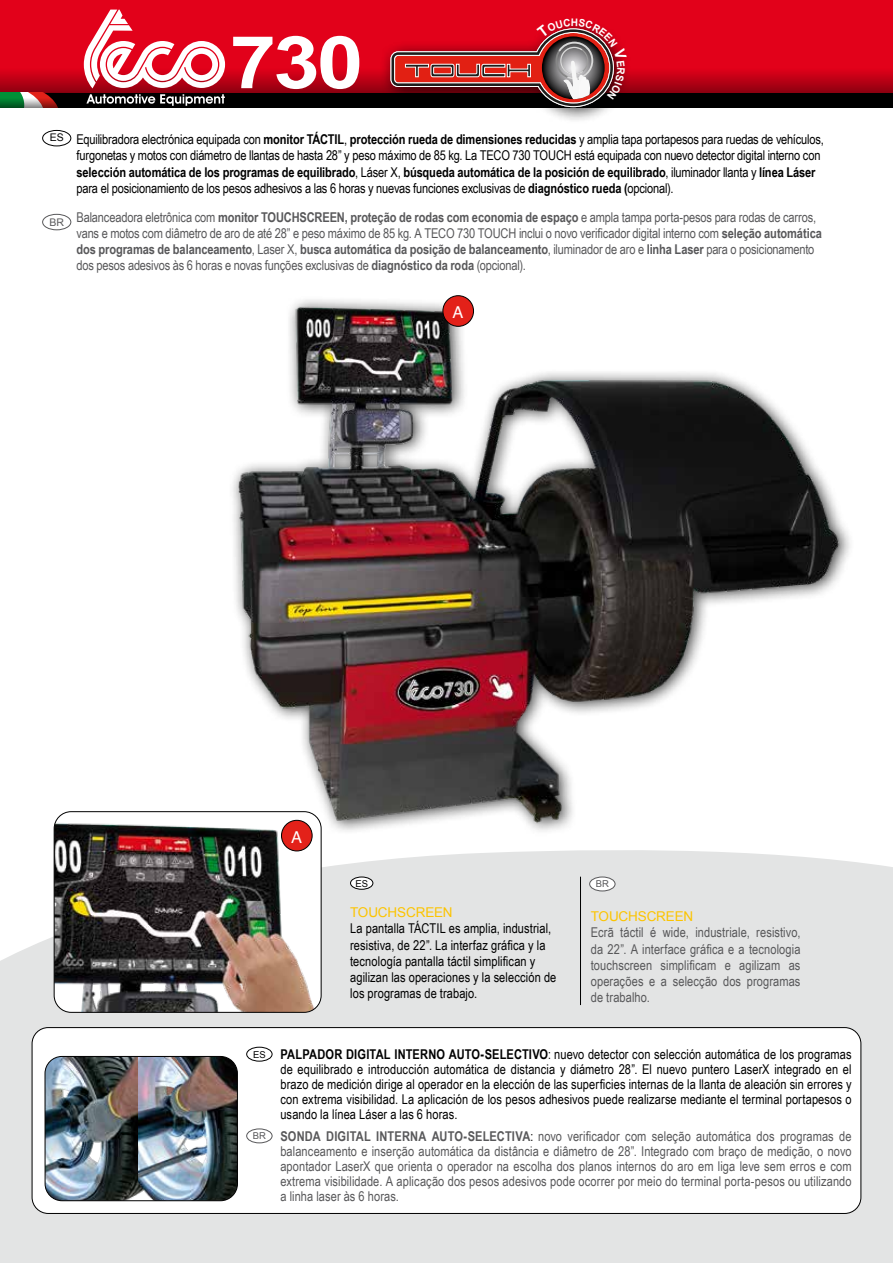
<style>
.page{position:relative;width:893px;height:1263px;background:#fff}
.page>*{position:absolute;margin:0;border:0;box-sizing:border-box;transform-origin:0 0}
.t1{font:700 72.75px "Arial";color:#fff;scale:1.15 1}
.t2{font:16.35px "Helvetica";color:#fff}
.t3{font:13.5px/16.2px "Arial Narrow";letter-spacing:-.01em;color:#58585a;text-align:justify}
.t4{font:13.5px/16.2px "Arial Narrow";letter-spacing:-.01em;color:#000}
.t5{font:13.5px/15px "Arial Narrow";letter-spacing:-.01em;color:#000;text-align:justify;scale:.9 1}
.t6{font:13.5px "Arial";letter-spacing:-.01em;color:#fcc400}
.t7{font:10.5px "Arial";color:#000}
.t8{font:10.5px "Arial";color:#58585a}
.t9{font:9.45px "Arial";color:#000}
.t10{font:9.45px "Arial";color:#58585a}
.s1{font-weight:700}
.s2{color:#000}
</style>
<div class="page">
<div style="left:0;top:0;width:893px;height:68px;background:#e2011a"></div>
<svg style="left:0;top:839px;width:893px;height:424px;background:#e3e4e4"></svg>
<svg style="left:225px;top:68px;width:668px;height:25px;background:#b80014"></svg>
<div style="left:0;top:93px;width:893px;height:15px;background:#000"></div>
<svg style="left:0;top:10px;width:225px;height:98px"></svg>
<img style="left:54px;top:812px;width:267px;height:200px">
<div style="left:54px;top:811px;width:267px;height:201px;border:1px solid #000;border-radius:17px"></div>
<img style="left:212px;top:296px;width:635px;height:550px">
<div style="left:443px;top:296px;width:30px;height:30px;background:#e32119;border-radius:50%"></div>
<div style="left:443px;top:296px;width:31px;height:30px;border:1px solid #000;border-radius:50%"></div>
<div style="left:281px;top:820px;width:31px;height:31px;background:#e32119;border-radius:50%"></div>
<div style="left:281px;top:820px;width:31px;height:31px;border:1px solid #000;border-radius:50%"></div>
<div style="left:379px;top:17px;width:252px;height:107px;background:#000;opacity:.75"></div>
<div style="left:32px;top:1027px;width:829px;height:186px;background:#fff;border-radius:16px"></div>
<div style="left:32px;top:1027px;width:829px;height:186px;border:1px solid #000;border-radius:16px"></div>
<img style="left:45px;top:1056px;width:93px;height:145px">
<img style="left:138px;top:1056px;width:99px;height:145px">
<div style="left:45px;top:1056px;width:193px;height:145px;border:1px solid #000;border-radius:17px"></div>
<div style="left:42px;top:130px;width:29px;height:16px;border:1px solid #000;border-radius:50%"></div>
<div style="left:42px;top:214px;width:29px;height:16px;border:1px solid #58585a;border-radius:50%"></div>
<div style="left:351px;top:877px;width:22px;height:12px;background:#fff;border-radius:50%"></div>
<div style="left:350px;top:877px;width:23px;height:12px;border:1px solid #000;border-radius:50%"></div>
<div style="left:590px;top:877px;width:25px;height:14px;background:#fff;border-radius:50%"></div>
<div style="left:589px;top:877px;width:26px;height:14px;border:1px solid #58585a;border-radius:50%"></div>
<hr style="left:580px;top:877px;width:1px;height:128px;background:#000">
<div style="left:246px;top:1047px;width:26px;height:14px;border:1px solid #000;border-radius:50%"></div>
<div style="left:246px;top:1128px;width:26px;height:15px;border:1px solid #58585a;border-radius:50%"></div>
<svg style="left:390px;top:19px;width:237px;height:89px"></svg>
<h1 class="t1" style="left:230px;top:14px;width:118px">730</h1>
<p class="t7" style="left:50px;top:131px;width:16px">ES</p>
<p class="t8" style="left:49px;top:215px;width:16px">BR</p>
<p class="t4" style="left:77px;top:131px;width:749px">Equilibradora electrónica equipada con <span class="s1">monitor TÁCTIL</span>, <span class="s1">protección rueda de dimensiones reducidas</span> y amplia tapa portapesos para ruedas de vehículos, furgonetas y motos con diámetro de llantas de hasta 28” y peso máximo de 85 kg. La TECO 730 TOUCH está equipada con nuevo detector digital interno con <span class="s1">selección automática de los programas de equilibrado</span>, Láser X, <span class="s1">búsqueda automática de la posición de equilibrado</span>, iluminador llanta y <span class="s1">línea Láser </span>para el posicionamiento de los pesos adhesivos a las 6 horas y nuevas funciones exclusivas de <span class="s1">diagnóstico rueda (</span>opcional).</p>
<p class="t3" style="left:77px;top:208px;width:747px;text-align:left">Balanceadora eletrônica com <span class="s1">monitor TOUCHSCREEN, proteção de rodas com economia de espaço</span> e ampla tampa porta-pesos para rodas de carros, vans e motos com diâmetro de aro de até 28” e peso máximo de 85 kg. A TECO 730 TOUCH inclui o novo verificador digital interno com <span class="s1">seleção automática dos programas de balanceamento</span>, Laser X, <span class="s1">busca automática da posição de balanceamento</span>, iluminador de aro e <span class="s1">linha Laser</span> para o posicionamento dos pesos adesivos às 6 horas e novas funções exclusivas de <span class="s1">diagnóstico da roda</span> (opcional).</p>
<p class="t2" style="left:452px;top:300px;width:12px">A</p>
<p class="t2" style="left:291px;top:824px;width:12px">A</p>
<p class="t9" style="left:355px;top:877px;width:14px">ES</p>
<p class="t6" style="left:350px;top:903px;width:104px">TOUCHSCREEN</p>
<p class="t4" style="left:350px;top:920px;width:208px">La pantalla TÁCTIL es amplia, industrial, resistiva, de 22”. La interfaz gráfica y la tecnología pantalla táctil simplifican y agilizan las operaciones y la selección de los programas de trabajo.</p>
<p class="t10" style="left:596px;top:878px;width:15px">BR</p>
<p class="t6" style="left:591px;top:907px;width:104px">TOUCHSCREEN</p>
<p class="t3" style="left:591px;top:924px;width:211px">Ecrã táctil é wide, industriale, resistivo, da 22”. A interface gráfica e a tecnologia touchscreen simplificam e agilizam as operações e a selecção dos programas de trabalho.</p>
<p class="t9" style="left:253px;top:1048px;width:14px">ES</p>
<p class="t10" style="left:253px;top:1130px;width:15px">BR</p>
<p class="t5" style="left:280px;top:1046px;width:636px"><span class="s1">PALPADOR DIGITAL INTERNO AUTO-SELECTIVO</span>: nuevo detector con selección automática de los programas de equilibrado e introducción automática de distancia y diámetro 28”. El nuevo puntero LaserX integrado en el brazo de medición dirige al operador en la elección de las superficies internas de la llanta de aleación sin errores y con extrema visibilidad. La aplicación de los pesos adhesivos puede realizarse mediante el terminal portapesos o usando la línea Láser a las 6 horas.</p>
<p class="t3" style="left:280px;top:1128px;width:573px;line-height:15px"><span class="s1">SONDA DIGITAL INTERNA AUTO-SELECTIVA</span><span class="s2">:</span> novo verificador com seleção automática dos programas de balanceamento e inserção automática da distância e diâmetro de 28”. Integrado com braço de medição, o novo apontador LaserX que orienta o operador na escolha dos planos internos do aro em liga leve sem erros e com extrema visibilidade. A aplicação dos pesos adesivos pode ocorrer por meio do terminal porta-pesos ou utilizando a linha laser às 6 horas.</p>
</div>
